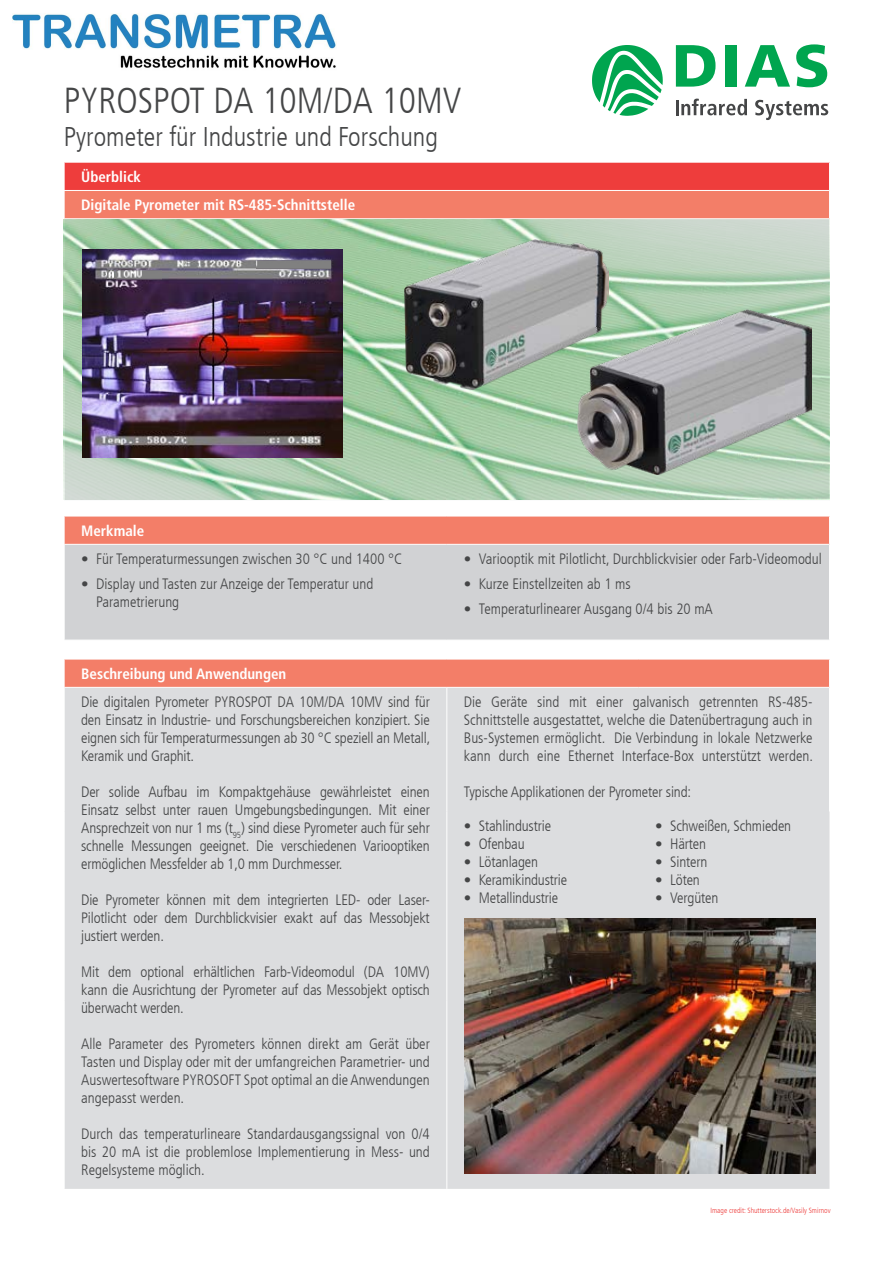
<style>
.page{position:relative;width:893px;height:1263px;background:#fff}
.page>*{position:absolute;margin:0;border:0;box-sizing:border-box;transform-origin:0 0}
.t1{font:300 condensed 36px "Frutiger LT Com";color:#454647}
.t2{font:300 condensed 27px "Frutiger LT Com";color:#454647}
.t3{font:300 condensed 15px/18px "Frutiger LT Com";letter-spacing:-.01em;color:#454647;text-align:justify}
.t4{font:700 condensed 15px/28.2px "Frutiger LT Com";color:#fff}
.t5{font:300 condensed 7.5px "Frutiger LT Com";color:#ee3d3c}
</style>
<div class="page">
<svg style="left:592px;top:45px;width:71px;height:71px"></svg>
<svg style="left:676px;top:99px;width:71px;height:16px"></svg>
<svg style="left:755px;top:100px;width:73px;height:20px"></svg>
<svg style="left:676px;top:45px;width:39px;height:42px"></svg>
<div style="left:726px;top:45px;width:11px;height:42px;background:#00a54f"></div>
<svg style="left:745px;top:45px;width:45px;height:42px"></svg>
<svg style="left:796px;top:44px;width:31px;height:43px"></svg>
<div style="left:64px;top:162px;width:765px;height:28px;background:#ee3d3c"></div>
<div style="left:64px;top:190px;width:765px;height:29px;background:#f37e68"></div>
<hr style="left:64px;top:162px;width:766px;height:1px;background:#fff">
<hr style="left:64px;top:190px;width:766px;height:1px;background:#fff">
<svg style="left:64px;top:163px;width:1px;height:55px"></svg>
<hr style="left:64px;top:218px;width:766px;height:1px;background:#fff">
<img style="left:64px;top:219px;width:765px;height:281px">
<img style="left:578px;top:309px;width:233px;height:165px">
<img style="left:404px;top:239px;width:204px;height:150px">
<div style="left:64px;top:516px;width:765px;height:28px;background:#f37e68"></div>
<div style="left:65px;top:545px;width:764px;height:95px;background:#d1d2d4"></div>
<hr style="left:64px;top:516px;width:383px;height:1px;background:#fff">
<svg style="left:64px;top:516px;width:1px;height:28px"></svg>
<hr style="left:447px;top:516px;width:383px;height:1px;background:#fff">
<div style="left:64px;top:659px;width:765px;height:28px;background:#f37e68"></div>
<div style="left:65px;top:688px;width:764px;height:501px;background:#dcdddf"></div>
<hr style="left:64px;top:659px;width:383px;height:1px;background:#fff">
<svg style="left:64px;top:659px;width:1px;height:28px"></svg>
<hr style="left:447px;top:659px;width:191px;height:1px;background:#fff">
<hr style="left:638px;top:659px;width:192px;height:1px;background:#fff">
<hr style="left:446px;top:688px;width:1px;height:123px;background:#fff">
<hr style="left:446px;top:811px;width:1px;height:189px;background:#fff">
<hr style="left:446px;top:1000px;width:1px;height:189px;background:#fff">
<img style="left:465px;top:918px;width:350px;height:256px">
<img style="left:82px;top:250px;width:260px;height:208px">
<svg style="left:108px;top:270px;width:8px;height:9px"></svg>
<img style="left:116px;top:270px;width:45px;height:9px">
<img style="left:257px;top:260px;width:73px;height:9px">
<img style="left:13px;top:13px;width:324px;height:55px">
<h1 class="t1" style="left:64px;top:80px;width:399px">PYROSPOT DA 10M/DA 10MV</h1>
<h2 class="t2" style="left:64px;top:121px;width:376px">Pyrometer für Industrie und Forschung</h2>
<p class="t4" style="left:81px;top:163px;width:275px">Überblick<br>Digitale Pyrometer mit RS-485-Schnittstelle</p>
<p class="t4" style="left:81px;top:516px;width:65px">Merkmale</p>
<p class="t3" style="left:81px;top:550px;width:323px">• Für Temperaturmessungen zwischen 30 °C und 1400 °C</p>
<p class="t3" style="left:96px;top:575px;width:279px;text-indent:-15px">• Display und Tasten zur Anzeige der Temperatur und<br>Parametrierung</p>
<p class="t4" style="left:81px;top:659px;width:207px">Beschreibung und Anwendungen</p>
<p class="t3" style="left:81px;top:693px;width:351px">Die digitalen Pyrometer PYROSPOT DA 10M/DA 10MV sind für den Einsatz in Industrie- und Forschungsbereichen konzipiert. Sie eignen sich für Temperaturmessungen ab 30 °C speziell an Metall, Keramik und Graphit.</p>
<p class="t3" style="left:81px;top:783px;width:350px">Der solide Aufbau im Kompaktgehäuse gewährleistet einen Einsatz selbst unter rauen Umgebungsbedingungen. Mit einer Ansprechzeit von nur 1 ms (t<sub>95</sub>) sind diese Pyrometer auch für sehr schnelle Messungen geeignet. Die verschiedenen Variooptiken ermöglichen Messfelder ab 1,0 mm Durchmesser.</p>
<p class="t3" style="left:81px;top:891px;width:350px">Die Pyrometer können mit dem integrierten LED- oder Laser-Pilotlicht oder dem Durchblickvisier exakt auf das Messobjekt justiert werden.</p>
<p class="t3" style="left:81px;top:963px;width:350px">Mit dem optional erhältlichen Farb-Videomodul (DA 10MV) kann die Ausrichtung der Pyrometer auf das Messobjekt optisch überwacht werden.</p>
<p class="t3" style="left:81px;top:1035px;width:350px">Alle Parameter des Pyrometers können direkt am Gerät über Tasten und Display oder mit der umfangreichen Parametrier- und Auswertesoftware PYROSOFT Spot optimal an die Anwendungen angepasst werden.</p>
<p class="t3" style="left:81px;top:1125px;width:350px">Durch das temperaturlineare Standardausgangssignal von 0/4 bis 20 mA ist die problemlose Implementierung in Mess- und Regelsysteme möglich.</p>
<p class="t3" style="left:464px;top:550px;width:360px">• Variooptik mit Pilotlicht, Durchblickvisier oder Farb-Videomodul</p>
<p class="t3" style="left:464px;top:575px;width:168px">• Kurze Einstellzeiten ab 1 ms</p>
<p class="t3" style="left:464px;top:599px;width:251px">• Temperaturlinearer Ausgang 0/4 bis 20 mA</p>
<p class="t3" style="left:464px;top:693px;width:351px">Die Geräte sind mit einer galvanisch getrennten RS-485- Schnittstelle ausgestattet, welche die Datenübertragung auch in Bus-Systemen ermöglicht. Die Verbindung in lokale Netzwerke kann durch eine Ethernet Interface-Box unterstützt werden.</p>
<p class="t3" style="left:464px;top:783px;width:229px">Typische Applikationen der Pyrometer sind:</p>
<p class="t3" style="left:464px;top:817px;width:89px">• Stahlindustrie</p>
<p class="t3" style="left:464px;top:835px;width:62px">• Ofenbau</p>
<p class="t3" style="left:464px;top:853px;width:76px">• Lötanlagen</p>
<p class="t3" style="left:464px;top:871px;width:105px">• Keramikindustrie</p>
<p class="t3" style="left:464px;top:889px;width:96px">• Metallindustrie</p>
<p class="t3" style="left:655px;top:817px;width:138px">• Schweißen, Schmieden</p>
<p class="t3" style="left:655px;top:835px;width:52px">• Härten</p>
<p class="t3" style="left:655px;top:853px;width:54px">• Sintern</p>
<p class="t3" style="left:655px;top:871px;width:46px">• Löten</p>
<p class="t3" style="left:655px;top:889px;width:65px">• Vergüten</p>
<p class="t5" style="left:710px;top:1206px;width:122px">Image credit: Shutterstock.de/Vasily Smirnov</p>
</div>
